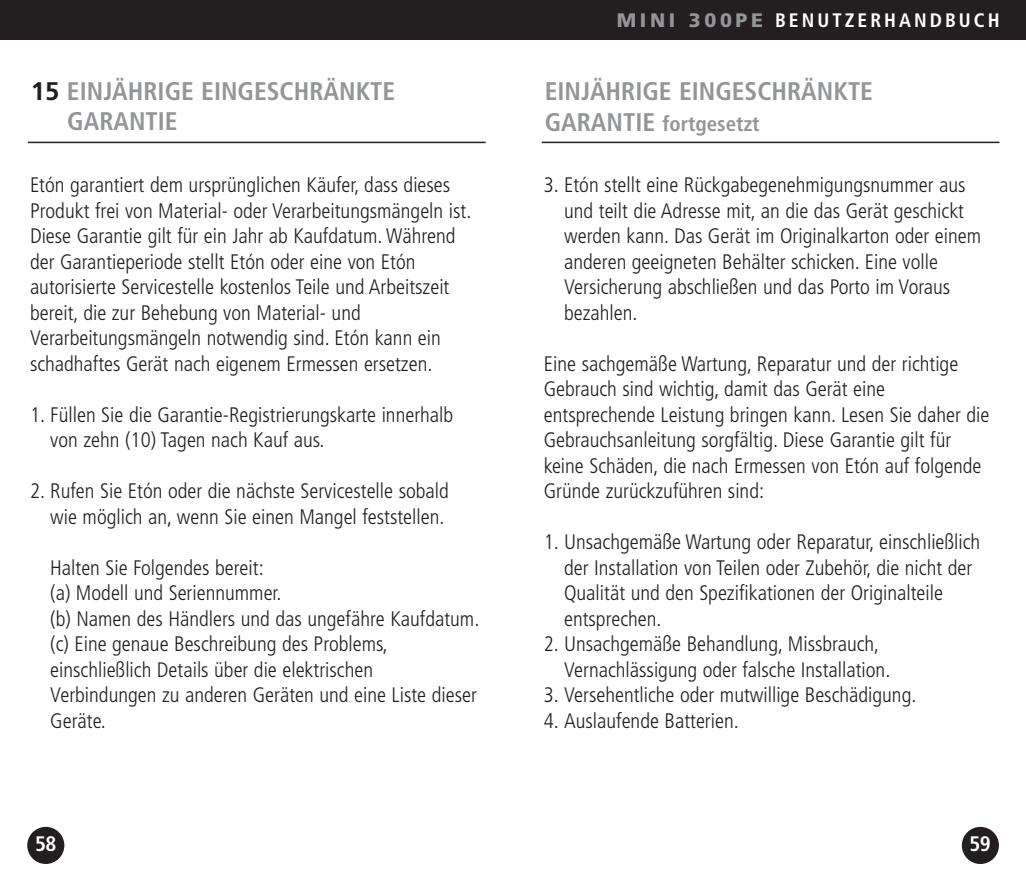
<style>
.page{position:relative;width:1026px;height:891px;background:#fff}
.page>*{position:absolute;margin:0;border:0;box-sizing:border-box;transform-origin:0 0}
.t1{font:700 condensed 25.5px/30.6px "Frutiger";color:#939598}
.t2{font:300 condensed 21px/25.5px "Frutiger";color:#231f20}
.t3{font:700 condensed 21px "Frutiger";color:#939598}
.t4{font:700 condensed 21px "Frutiger";color:#fff}
.t5{font:700 condensed 19.5px "Frutiger";letter-spacing:.155em;color:#fff}
.s1{font-stretch:normal;color:#231f20}
.s2{font-weight:900;font-stretch:normal;color:#939598}
.s3{font-size:25.5px}
</style>
<div class="page">
<div style="left:513px;top:0;width:513px;height:40px;background:#231f20"></div>
<hr style="left:542px;top:142px;width:458px;height:1px;background:#231f20">
<div style="left:962px;top:827px;width:37px;height:37px;background:#231f20;border-radius:50%"></div>
<div style="left:0;top:0;width:513px;height:40px;background:#231f20"></div>
<hr style="left:28px;top:142px;width:458px;height:1px;background:#231f20">
<div style="left:27px;top:827px;width:37px;height:37px;background:#231f20;border-radius:50%"></div>
<p class="t1" style="left:67px;top:78px;width:330px;text-indent:-36px"><span class="s1">15</span> EINJÄHRIGE EINGESCHRÄNKTE<br>GARANTIE</p>
<p class="t2" style="left:30px;top:174px;width:443px">Etón garantiert dem ursprünglichen Käufer, dass dieses Produkt frei von Material- oder Verarbeitungsmängeln ist.<br>Diese Garantie gilt für ein Jahr ab Kaufdatum. Während der Garantieperiode stellt Etón oder eine von Etón autorisierte Servicestelle kostenlos Teile und Arbeitszeit bereit, die zur Behebung von Material- und Verarbeitungsmängeln notwendig sind. Etón kann ein schadhaftes Gerät nach eigenem Ermessen ersetzen.</p>
<p class="t2" style="left:50px;top:403px;width:405px;text-indent:-20px">1. Füllen Sie die Garantie-Registrierungskarte innerhalb von zehn (10) Tagen nach Kauf aus.</p>
<p class="t2" style="left:30px;top:480px;width:420px;text-align:right">2. Rufen Sie Etón oder die nächste Servicestelle sobald wie möglich an, wenn Sie einen Mangel feststellen.</p>
<p class="t2" style="left:50px;top:556px;width:431px">Halten Sie Folgendes bereit:<br>(a) Modell und Seriennummer.<br>(b) Namen des Händlers und das ungefähre Kaufdatum. (c) Eine genaue Beschreibung des Problems, einschließlich Details über die elektrischen Verbindungen zu anderen Geräten und eine Liste dieser Geräte.</p>
<p class="t4" style="left:35px;top:835px;width:23px">58</p>
<p class="t5" style="left:617px;top:12px;width:384px"><span class="s2">MINI 300PE</span> BENUTZERHANDBUCH</p>
<p class="t1" style="left:545px;top:78px;width:330px">EINJÄHRIGE EINGESCHRÄNKTE</p>
<p class="t3" style="left:545px;top:115px;width:216px"><span class="s3">GARANTIE</span> fortgesetzt</p>
<p class="t2" style="left:564px;top:174px;width:418px;text-indent:-20px">3. Etón stellt eine Rückgabegenehmigungsnummer aus und teilt die Adresse mit, an die das Gerät geschickt werden kann. Das Gerät im Originalkarton oder einem anderen geeigneten Behälter schicken. Eine volle Versicherung abschließen und das Porto im Voraus bezahlen.</p>
<p class="t2" style="left:544px;top:352px;width:447px">Eine sachgemäße Wartung, Reparatur und der richtige Gebrauch sind wichtig, damit das Gerät eine entsprechende Leistung bringen kann. Lesen Sie daher die Gebrauchsanleitung sorgfältig. Diese Garantie gilt für keine Schäden, die nach Ermessen von Etón auf folgende Gründe zurückzuführen sind:</p>
<p class="t2" style="left:564px;top:531px;width:418px;text-indent:-20px">1. Unsachgemäße Wartung oder Reparatur, einschließlich der Installation von Teilen oder Zubehör, die nicht der Qualität und den Spezifikationen der Originalteile entsprechen.</p>
<p class="t2" style="left:564px;top:633px;width:328px;text-indent:-20px">2. Unsachgemäße Behandlung, Missbrauch,<br>Vernachlässigung oder falsche Installation.</p>
<p class="t2" style="left:544px;top:684px;width:374px">3. Versehentliche oder mutwillige Beschädigung.</p>
<p class="t2" style="left:544px;top:709px;width:196px">4. Auslaufende Batterien.</p>
<p class="t4" style="left:970px;top:835px;width:23px">59</p>
</div>
